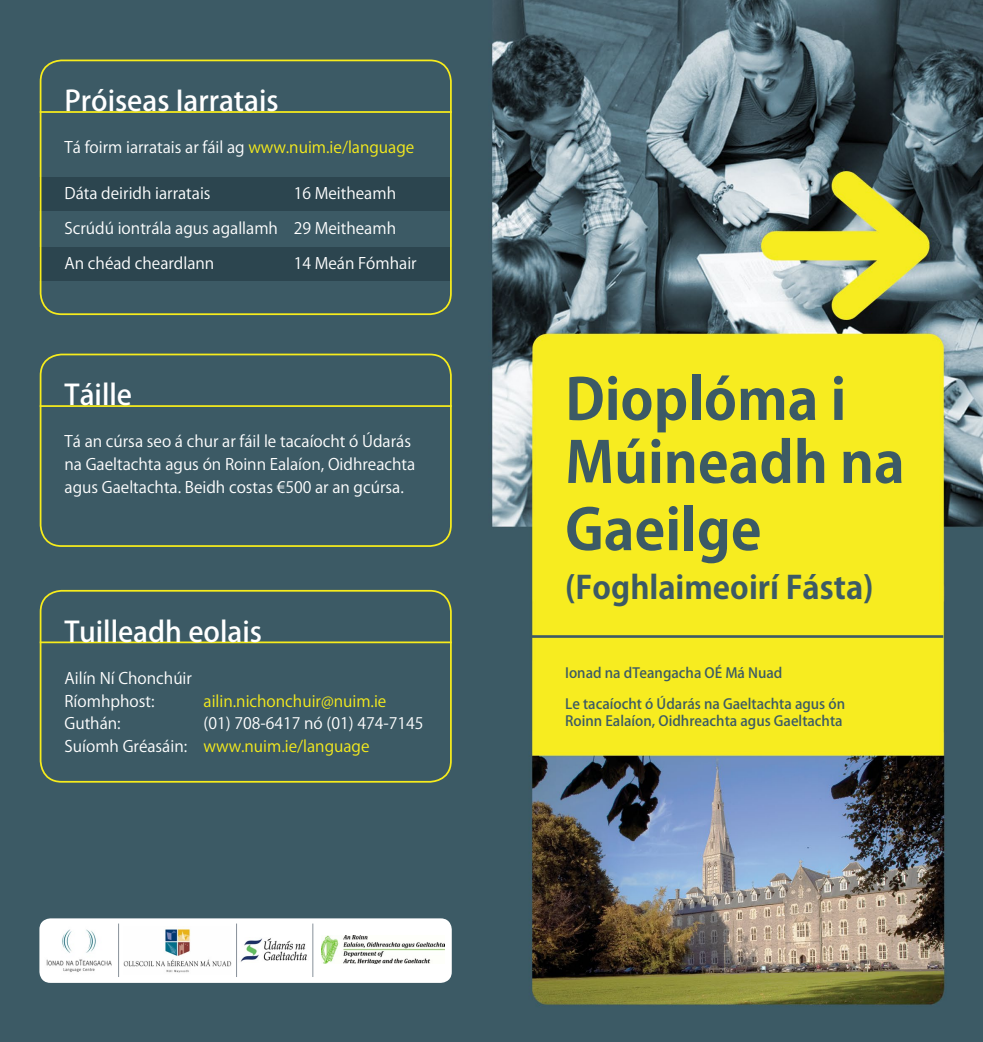
<style>
.page{position:relative;width:983px;height:1042px;background:#fff}
.page>*{position:absolute;margin:0;border:0;box-sizing:border-box;transform-origin:0 0}
.t1{font:700 56px/65.1px "Koz Go Pro";color:#3c5a65}
.t2{font:700 31.5px "Koz Go Pro";color:#3c5a65}
.t3{font:500 28px "Koz Go Pro";color:#fff}
.t4{font:15.75px/22.8px "Koz Go Pro";color:#fff}
.t5{font:15.75px "Koz Go Pro";color:#f7ec1c}
.t6{font:500 14px/16.8px "Koz Go Pro";color:#3c5a65}
.s1{color:#f7ec1c}
</style>
<div class="page">
<img style="left:0;top:0;width:982px;height:1042px">
<hr style="left:531px;top:635px;width:412px;height:3px;background:#3d5a65">
<div style="left:39px;top:918px;width:412px;height:65px;background:#fff;border-radius:11px"></div>
<img style="left:46px;top:929px;width:66px;height:43px">
<img style="left:123px;top:929px;width:108px;height:44px">
<img style="left:321px;top:935px;width:123px;height:28px">
<img style="left:240px;top:938px;width:67px;height:24px">
<div style="left:40px;top:177px;width:411px;height:34px;background:#2c454f"></div>
<div style="left:40px;top:248px;width:411px;height:33px;background:#2c454f"></div>
<div style="left:40px;top:60px;width:411px;height:255px;border:2px solid #f7ec1c;border-radius:21px"></div>
<div style="left:40px;top:354px;width:411px;height:193px;border:2px solid #f7ec1c;border-radius:21px"></div>
<div style="left:40px;top:590px;width:411px;height:192px;border:2px solid #f7ec1c;border-radius:21px"></div>
<hr style="left:40px;top:111px;width:411px;height:2px;background:#f7ec1c">
<hr style="left:40px;top:405px;width:411px;height:2px;background:#f7ec1c">
<hr style="left:40px;top:641px;width:411px;height:2px;background:#f7ec1c">
<hr style="left:118px;top:923px;width:1px;height:54px;background:#88919a">
<hr style="left:236px;top:923px;width:1px;height:54px;background:#88919a">
<hr style="left:312px;top:923px;width:1px;height:54px;background:#88919a">
<h3 class="t3" style="left:64px;top:83px;width:216px">Próiseas Iarratais</h3>
<p class="t4" style="left:64px;top:137px;width:351px">Tá foirm iarratais ar fáil ag <span class="s1">www.nuim.ie/language</span></p>
<p class="t4" style="left:64px;top:182px;width:147px">Dáta deiridh iarratais</p>
<p class="t4" style="left:293px;top:182px;width:104px">16 Meitheamh</p>
<p class="t4" style="left:64px;top:217px;width:333px">Scrúdú iontrála agus agallamh 29 Meitheamh</p>
<p class="t4" style="left:64px;top:252px;width:151px">An chéad cheardlann</p>
<p class="t4" style="left:293px;top:252px;width:124px">14 Meán Fómhair</p>
<h3 class="t3" style="left:64px;top:377px;width:69px">Táille</h3>
<p class="t4" style="left:64px;top:431px;width:352px">Tá an cúrsa seo á chur ar fáil le tacaíocht ó Údarás na Gaeltachta agus ón Roinn Ealaíon, Oidhreachta agus Gaeltachta. Beidh costas €500 ar an gcúrsa.</p>
<h3 class="t3" style="left:64px;top:613px;width:199px">Tuilleadh eolais</h3>
<p class="t4" style="left:64px;top:667px;width:129px">Ailín Ní Chonchúir<br>Ríomhphost:</p>
<p class="t5" style="left:203px;top:690px;width:184px">ailin.nichonchuir@nuim.ie</p>
<p class="t4" style="left:64px;top:712px;width:58px">Guthán:</p>
<p class="t4" style="left:64px;top:712px;width:360px;text-indent:139px">(01) 708-6417 nó (01) 474-7145<br>Suíomh Gréasáin: <span class="s1">www.nuim.ie/language</span></p>
<h1 class="t1" style="left:565px;top:370px;width:341px">Dioplóma i<br>Múineadh na<br>Gaeilge</h1>
<h2 class="t2" style="left:565px;top:567px;width:310px">(Foghlaimeoirí Fásta)</h2>
<p class="t6" style="left:565px;top:665px;width:219px">Ionad na dTeangacha OÉ Má Nuad</p>
<p class="t6" style="left:565px;top:696px;width:281px">Le tacaíocht ó Údarás na Gaeltachta agus ón<br>Roinn Ealaíon, Oidhreachta agus Gaeltachta</p>
</div>
